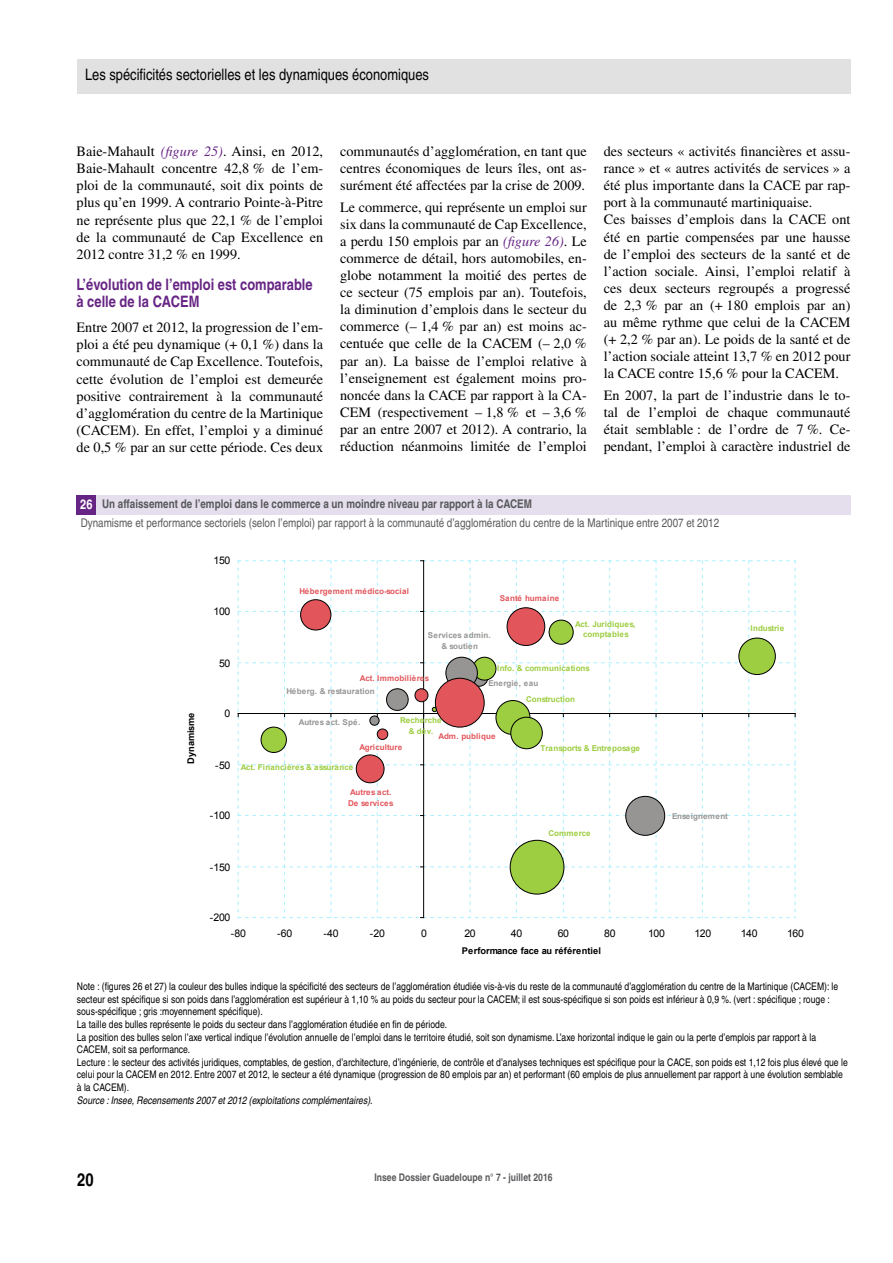
<style>
.page{position:relative;width:893px;height:1263px;background:#fff}
.page>*{position:absolute;margin:0;border:0;box-sizing:border-box;transform-origin:0 0}
.t1{font:700 condensed 18px "Helvetica";color:#000}
.t2{font:condensed 15.75px "Helvetica";color:#000}
.t3{font:700 condensed 15.75px/16.5px "Helvetica";color:#662584}
.t4{font:14.25px/17.1px "Times";color:#000;text-align:justify}
.t5{font:700 condensed 13.5px "Helvetica";color:#fff}
.t6{font:condensed 12px "Helvetica";color:#58595b}
.t7{font:700 condensed 12px "Helvetica";color:#58595b}
.t8{font:condensed 10.5px/12.6px "Helvetica";color:#000}
.t9{font:italic condensed 10.5px "Helvetica";color:#000}
.t10{font:10.5px "Arial";letter-spacing:-.025em;color:#000}
.t11{font:700 condensed 10.5px "Helvetica";color:#58595b}
.t12{font:700 9.3px "Arial";letter-spacing:-.01em;color:#000}
.t13{font:700 8.1px/10.5px "Arial";letter-spacing:.005em;color:#9dcd40;text-align:center}
.t14{font:700 8.1px/10.5px "Arial";letter-spacing:.005em;color:#e2555b}
.t15{font:700 8.1px "Arial";letter-spacing:.005em;color:#969594}
.t16{font:700 8.1px/10.5px "Arial";letter-spacing:.025em;color:#969594;text-align:center}
.t17{font:700 8.1px "Arial";letter-spacing:.03em;color:#e2555b}
.s1{font-style:italic;color:#662584}
</style>
<div class="page">
<div style="left:77px;top:60px;width:773px;height:34px;background:#e2e1e1"></div>
<div style="left:77px;top:495px;width:773px;height:19px;background:#e4deed"></div>
<div style="left:77px;top:495px;width:19px;height:19px;background:#662584"></div>
<svg style="left:238px;top:560px;width:558px;height:358px"></svg>
<div style="left:370px;top:716px;width:9px;height:9px;background:#969594;border-radius:50%"></div>
<div style="left:370px;top:716px;width:9px;height:9px;border:1px solid #000;border-radius:50%"></div>
<div style="left:446px;top:657px;width:31px;height:32px;background:#969594;border-radius:50%"></div>
<div style="left:446px;top:657px;width:32px;height:32px;border:1px solid #000;border-radius:50%"></div>
<div style="left:435px;top:678px;width:49px;height:49px;background:#e2555b;border-radius:50%"></div>
<div style="left:435px;top:678px;width:49px;height:49px;border:1px solid #000;border-radius:50%"></div>
<div style="left:626px;top:796px;width:39px;height:39px;background:#969594;border-radius:50%"></div>
<div style="left:625px;top:796px;width:40px;height:40px;border:1px solid #000;border-radius:50%"></div>
<div style="left:507px;top:608px;width:38px;height:37px;background:#e2555b;border-radius:50%"></div>
<div style="left:507px;top:607px;width:38px;height:39px;border:1px solid #000;border-radius:50%"></div>
<div style="left:301px;top:600px;width:30px;height:30px;background:#e2555b;border-radius:50%"></div>
<div style="left:300px;top:599px;width:31px;height:31px;border:1px solid #000;border-radius:50%"></div>
<div style="left:356px;top:755px;width:28px;height:28px;background:#e2555b;border-radius:50%"></div>
<div style="left:356px;top:755px;width:28px;height:28px;border:1px solid #000;border-radius:50%"></div>
<p class="t2" style="left:85px;top:66px;width:346px">Les spécificités sectorielles et les dynamiques économiques</p>
<p class="t4" style="left:77px;top:143px;width:248px">Baie-Mahault <span class="s1">(figure 25)</span>. Ainsi, en 2012, Baie-Mahault concentre 42,8 % de l’em&shy;ploi de la communauté, soit dix points de plus qu’en 1999. A contrario Pointe-à-Pitre ne représente plus que 22,1 % de l’emploi de la communauté de Cap Excellence en 2012 contre 31,2 % en 1999.</p>
<p class="t3" style="left:77px;top:276px;width:238px">L’évolution de l’emploi est comparable à celle de la CACEM</p>
<p class="t4" style="left:77px;top:319px;width:248px">Entre 2007 et 2012, la progression de l’em&shy;ploi a été peu dynamique (+ 0,1 %) dans la communauté de Cap Excellence. Toutefois, cette évolution de l’emploi est demeurée positive contrairement à la communauté d’agglomération du centre de la Martinique (CACEM). En effet, l’emploi y a diminué de 0,5 % par an sur cette période. Ces deux</p>
<p class="t4" style="left:340px;top:143px;width:248px">communautés d’agglomération, en tant que centres économiques de leurs îles, ont as&shy;surément été affectées par la crise de 2009.</p>
<p class="t4" style="left:340px;top:198px;width:248px">Le commerce, qui représente un emploi sur six dans la communauté de Cap Excellence, a perdu 150 emplois par an <span class="s1">(figure 26)</span>. Le commerce de détail, hors automobiles, en&shy;globe notamment la moitié des pertes de ce secteur (75 emplois par an). Toutefois, la diminution d’emplois dans le secteur du commerce (– 1,4 % par an) est moins ac&shy;centuée que celle de la CACEM (– 2,0 % par an). La baisse de l’emploi relative à l’enseignement est également moins pro&shy;noncée dans la CACE par rapport à la CA-CEM (respectivement – 1,8 % et – 3,6 % par an entre 2007 et 2012). A contrario, la réduction néanmoins limitée de l’emploi</p>
<p class="t4" style="left:604px;top:143px;width:248px;text-align:left">des secteurs « activités financières et assu&shy;rance » et « autres activités de services » a été plus importante dans la CACE par rap&shy;port à la communauté martiniquaise.<br>Ces baisses d’emplois dans la CACE ont été en partie compensées par une hausse de l’emploi des secteurs de la santé et de l’action sociale. Ainsi, l’emploi relatif à ces deux secteurs regroupés a progressé de 2,3 % par an (+ 180 emplois par an) au même rythme que celui de la CACEM (+ 2,2 % par an). Le poids de la santé et de l’action sociale atteint 13,7 % en 2012 pour la CACE contre 15,6 % pour la CACEM.</p>
<p class="t4" style="left:604px;top:386px;width:248px">En 2007, la part de l’industrie dans le to&shy;tal de l’emploi de chaque communauté était semblable : de l’ordre de 7 %. Ce&shy;pendant, l’emploi à caractère industriel de</p>
<p class="t7" style="left:102px;top:497px;width:431px">Un affaissement de l’emploi dans le commerce a un moindre niveau par rapport à la CACEM</p>
<p class="t6" style="left:81px;top:516px;width:640px">Dynamisme et performance sectoriels (selon l’emploi) par rapport à la communauté d’agglomération du centre de la Martinique entre 2007 et 2012</p>
<p class="t5" style="left:80px;top:496px;width:14px">26</p>
<p class="t12" style="left:185px;top:764px;width:52px;rotate:-90deg">Dynamisme</p>
<p class="t10" style="left:213px;top:554px;width:18px">150</p>
<p class="t10" style="left:213px;top:605px;width:18px">100</p>
<p class="t10" style="left:219px;top:656px;width:13px">50</p>
<p class="t10" style="left:225px;top:707px;width:7px">0</p>
<p class="t10" style="left:215px;top:758px;width:17px">-50</p>
<p class="t10" style="left:210px;top:809px;width:22px">-100</p>
<p class="t14" style="left:299px;top:586px;width:111px">Hébergement médico-social</p>
<p class="t14" style="left:500px;top:593px;width:61px">Santé humaine</p>
<p class="t16" style="left:428px;top:630px;width:64px">Services admin. &amp; soutien</p>
<p class="t13" style="left:575px;top:619px;width:62px">Act. Juridiques, comptables</p>
<p class="t13" style="left:497px;top:664px;width:94px">Info. &amp; communications</p>
<p class="t17" style="left:360px;top:673px;width:71px">Act. Immobilières</p>
<p class="t15" style="left:286px;top:686px;width:90px">Héberg. &amp; restauration</p>
<p class="t15" style="left:488px;top:677px;width:52px">Energie, eau</p>
<p class="t13" style="left:526px;top:694px;width:50px">Construction</p>
<p class="t15" style="left:299px;top:717px;width:63px">Autres act. Spé.</p>
<p class="t13" style="left:400px;top:715px;width:43px">Recherche &amp; dév.</p>
<p class="t14" style="left:438px;top:731px;width:59px">Adm. publique</p>
<p class="t14" style="left:359px;top:742px;width:44px">Agriculture</p>
<p class="t13" style="left:540px;top:743px;width:101px">Transports &amp; Entreposage</p>
<p class="t13" style="left:241px;top:762px;width:114px">Act. Financières &amp; assurance</p>
<p class="t14" style="left:348px;top:787px;width:47px">Autres act.<br>De services</p>
<p class="t13" style="left:548px;top:828px;width:44px">Commerce</p>
<p class="t10" style="left:210px;top:860px;width:22px">-150</p>
<p class="t13" style="left:751px;top:623px;width:35px">Industrie</p>
<p class="t15" style="left:672px;top:811px;width:57px">Enseignement</p>
<p class="t10" style="left:210px;top:911px;width:22px">-200</p>
<p class="t10" style="left:231px;top:926px;width:17px">-80</p>
<p class="t10" style="left:277px;top:926px;width:17px">-60</p>
<p class="t10" style="left:323px;top:926px;width:17px">-40</p>
<p class="t10" style="left:370px;top:926px;width:17px">-20</p>
<p class="t10" style="left:421px;top:926px;width:7px">0</p>
<p class="t10" style="left:464px;top:926px;width:13px">20</p>
<p class="t10" style="left:511px;top:926px;width:13px">40</p>
<p class="t10" style="left:558px;top:926px;width:13px">60</p>
<p class="t10" style="left:604px;top:926px;width:13px">80</p>
<p class="t10" style="left:648px;top:926px;width:18px">100</p>
<p class="t10" style="left:694px;top:926px;width:18px">120</p>
<p class="t10" style="left:741px;top:926px;width:18px">140</p>
<p class="t10" style="left:787px;top:926px;width:18px">160</p>
<p class="t12" style="left:462px;top:944px;width:141px">Performance face au référentiel</p>
<p class="t8" style="left:77px;top:980px;width:772px">Note : (figures 26 et 27) la couleur des bulles indique la spécificité des secteurs de l’agglomération étudiée vis-à-vis du reste de la communauté d’agglomération du centre de la Martinique (CACEM): le secteur est spécifique si son poids dans l’agglomération est supérieur à 1,10 % au poids du secteur pour la CACEM; il est sous-spécifique si son poids est inférieur à 0,9 %. (vert : spécifique ; rouge : sous-spécifique ; gris :moyennement spécifique).<br>La taille des bulles représente le poids du secteur dans l’agglomération étudiée en fin de période.<br>La position des bulles selon l’axe vertical indique l’évolution annuelle de l’emploi dans le territoire étudié, soit son dynamisme. L’axe horizontal indique le gain ou la perte d’emplois par rapport à la CACEM, soit sa performance.<br>Lecture : le secteur des activités juridiques, comptables, de gestion, d’architecture, d’ingénierie, de contrôle et d’analyses techniques est spécifique pour la CACE, son poids est 1,12 fois plus élevé que le celui pour la CACEM en 2012. Entre 2007 et 2012, le secteur a été dynamique (progression de 80 emplois par an) et performant (60 emplois de plus annuellement par rapport à une évolution semblable à la CACEM).</p>
<p class="t9" style="left:77px;top:1094px;width:297px">Source : Insee, Recensements 2007 et 2012 (exploitations complémentaires).</p>
<p class="t1" style="left:77px;top:1169px;width:18px">20</p>
<p class="t11" style="left:374px;top:1170px;width:180px">Insee Dossier Guadeloupe n° 7 - juillet 2016</p>
</div>
